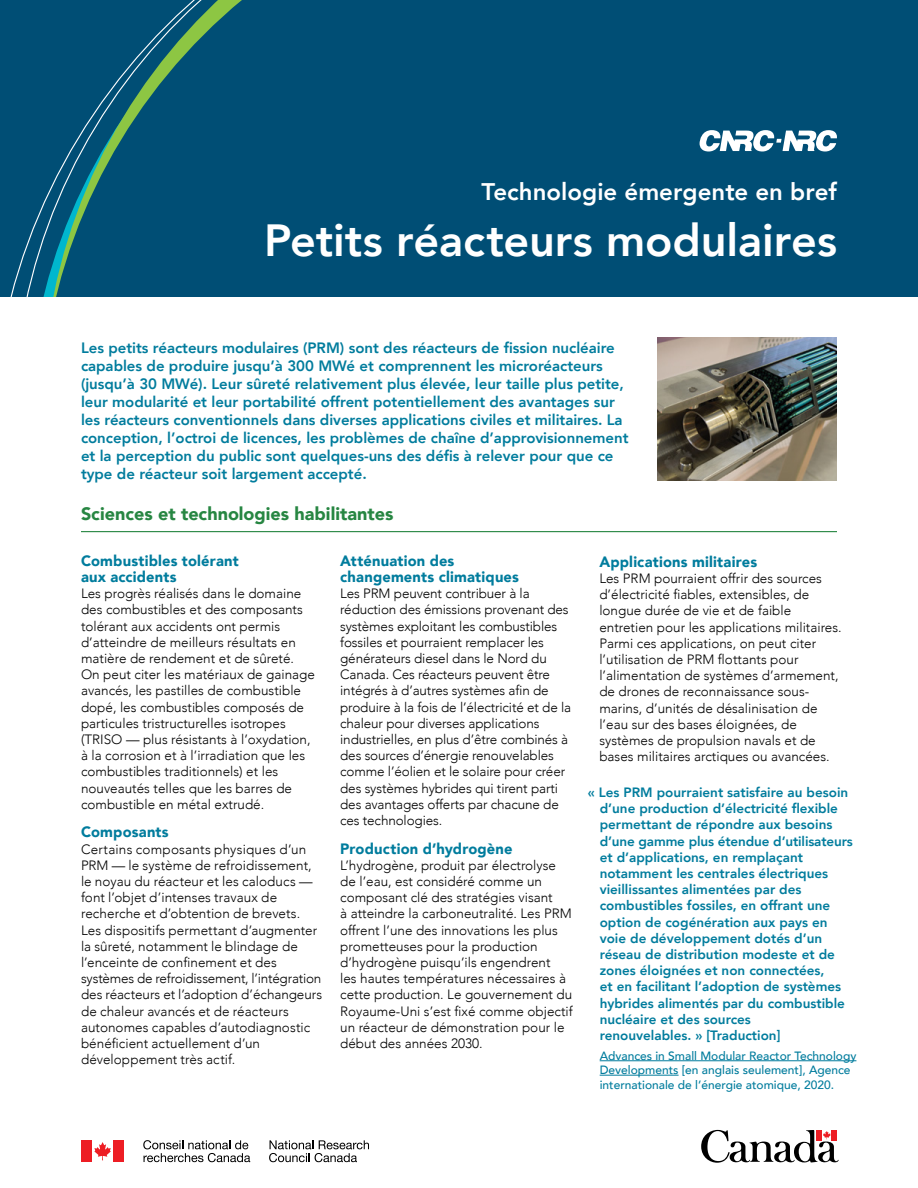
<style>
.page{position:relative;width:918px;height:1188px;background:#fff}
.page>*{position:absolute;margin:0;border:0;box-sizing:border-box;transform-origin:0 0}
.main_title_30pt_f{font:800 45px "Avenir";color:#fff}
.surtitle_f{font:800 24px "Avenir";color:#fff}
.head_01_f{font:900 18px "Avenir";color:#278642}
.intro_f{font:800 15px/18px "Avenir";color:#007c9d}
.head_02_f{font:900 15px/16.5px "Avenir";letter-spacing:.015em;color:#007c9d}
.body_f{font:300 13.5px/16.2px "Avenir";color:#000}
.quote_f{font:800 13.5px/16.2px "Avenir";color:#007c9d}
.quote_author_f{font:500 12px/14.4px "Avenir";color:#007c9d}
</style>
<div class="page">
<div style="left:0;top:0;width:918px;height:297px;background:#004e75"></div>
<svg style="left:701px;top:1130px;width:138px;height:33px"></svg>
<div style="left:81px;top:1140px;width:11px;height:22px;background:#ed1d24"></div>
<svg style="left:94px;top:1142px;width:17px;height:18px"></svg>
<div style="left:113px;top:1140px;width:11px;height:22px;background:#ed1d24"></div>
<svg style="left:269px;top:1140px;width:100px;height:22px"></svg>
<svg style="left:143px;top:1140px;width:107px;height:22px"></svg>
<svg style="left:700px;top:130px;width:137px;height:22px"></svg>
<hr style="left:81px;top:531px;width:756px;height:1px;background:#278642">
<hr style="left:600px;top:1060px;width:256px;height:1px;background:#007c9d">
<hr style="left:600px;top:1075px;width:79px;height:1px;background:#007c9d">
<img style="left:658px;top:338px;width:179px;height:142px">
<p class="surtitle_f" style="left:482px;top:173px;width:357px">Technologie émergente en bref</p>
<p class="main_title_30pt_f" style="left:264px;top:206px;width:574px">Petits réacteurs modulaires</p>
<p class="intro_f" style="left:81px;top:339px;width:549px">Les petits réacteurs modulaires (PRM) sont des réacteurs de fission nucléaire capables de produire jusqu’à 300 MWé et comprennent les microréacteurs (jusqu’à 30 MWé). Leur sûreté relativement plus élevée, leur taille plus petite, leur modularité et leur portabilité offrent potentiellement des avantages sur les réacteurs conventionnels dans diverses applications civiles et militaires. La conception, l’octroi de licences, les problèmes de chaîne d’approvisionnement et la perception du public sont quelques-uns des défis à relever pour que ce type de réacteur soit largement accepté.</p>
<p class="head_01_f" style="left:81px;top:499px;width:314px">Sciences et technologies habilitantes</p>
<p class="head_02_f" style="left:81px;top:552px;width:159px">Combustibles tolérant aux accidents</p>
<p class="body_f" style="left:81px;top:586px;width:236px">Les progrès réalisés dans le domaine des combustibles et des composants tolérant aux accidents ont permis d’atteindre de meilleurs résultats en matière de rendement et de sûreté.<br>On peut citer les matériaux de gainage avancés, les pastilles de combustible dopé, les combustibles composés de particules tristructurelles isotropes (TRISO — plus résistants à l’oxydation, à la corrosion et à l’irradiation que les combustibles traditionnels) et les nouveautés telles que les barres de combustible en métal extrudé.</p>
<p class="head_02_f" style="left:81px;top:824px;width:89px">Composants</p>
<p class="body_f" style="left:81px;top:841px;width:243px">Certains composants physiques d’un PRM — le système de refroidissement, le noyau du réacteur et les caloducs — font l’objet d’intenses travaux de recherche et d’obtention de brevets.<br>Les dispositifs permettant d’augmenter la sûreté, notamment le blindage de l’enceinte de confinement et des systèmes de refroidissement, l’intégration des réacteurs et l’adoption d’échangeurs de chaleur avancés et de réacteurs autonomes capables d’autodiagnostic bénéficient actuellement d’un développement très actif.</p>
<p class="head_02_f" style="left:340px;top:552px;width:180px">Atténuation des changements climatiques</p>
<p class="body_f" style="left:340px;top:586px;width:233px">Les PRM peuvent contribuer à la réduction des émissions provenant des systèmes exploitant les combustibles fossiles et pourraient remplacer les générateurs diesel dans le Nord du Canada. Ces réacteurs peuvent être intégrés à d’autres systèmes afin de produire à la fois de l’électricité et de la chaleur pour diverses applications industrielles, en plus d’être combinés à des sources d’énergie renouvelables comme l’éolien et le solaire pour créer des systèmes hybrides qui tirent parti des avantages offerts par chacune de ces technologies.</p>
<p class="head_02_f" style="left:340px;top:840px;width:174px">Production d’hydrogène</p>
<p class="body_f" style="left:340px;top:857px;width:234px">L’hydrogène, produit par électrolyse de l’eau, est considéré comme un composant clé des stratégies visant<br>à atteindre la carboneutralité. Les PRM offrent l’une des innovations les plus prometteuses pour la production d’hydrogène puisqu’ils engendrent<br>les hautes températures nécessaires à cette production. Le gouvernement du Royaume-Uni s’est fixé comme objectif un réacteur de démonstration pour le début des années 2030.</p>
<p class="head_02_f" style="left:599px;top:553px;width:159px">Applications militaires</p>
<p class="body_f" style="left:599px;top:570px;width:244px">Les PRM pourraient offrir des sources d’électricité fiables, extensibles, de longue durée de vie et de faible entretien pour les applications militaires.<br>Parmi ces applications, on peut citer l’utilisation de PRM flottants pour l’alimentation de systèmes d’armement, de drones de reconnaissance sous&shy;marins, d’unités de désalinisation de l’eau sur des bases éloignées, de systèmes de propulsion navals et de bases militaires arctiques ou avancées.</p>
<p class="quote_f" style="left:600px;top:784px;width:255px;text-indent:-12px">« Les PRM pourraient satisfaire au besoin d’une production d’électricité flexible permettant de répondre aux besoins d’une gamme plus étendue d’utilisateurs et d’applications, en remplaçant notamment les centrales électriques vieillissantes alimentées par des combustibles fossiles, en offrant une option de cogénération aux pays en voie de développement dotés d’un réseau de distribution modeste et de zones éloignées et non connectées,<br>et en facilitant l’adoption de systèmes hybrides alimentés par du combustible nucléaire et des sources<br>renouvelables. » [Traduction]</p>
<p class="quote_author_f" style="left:600px;top:1048px;width:258px">Advances in Small Modular Reactor Technology<br>Developments [en anglais seulement], Agence internationale de l’énergie atomique, 2020.</p>
</div>
